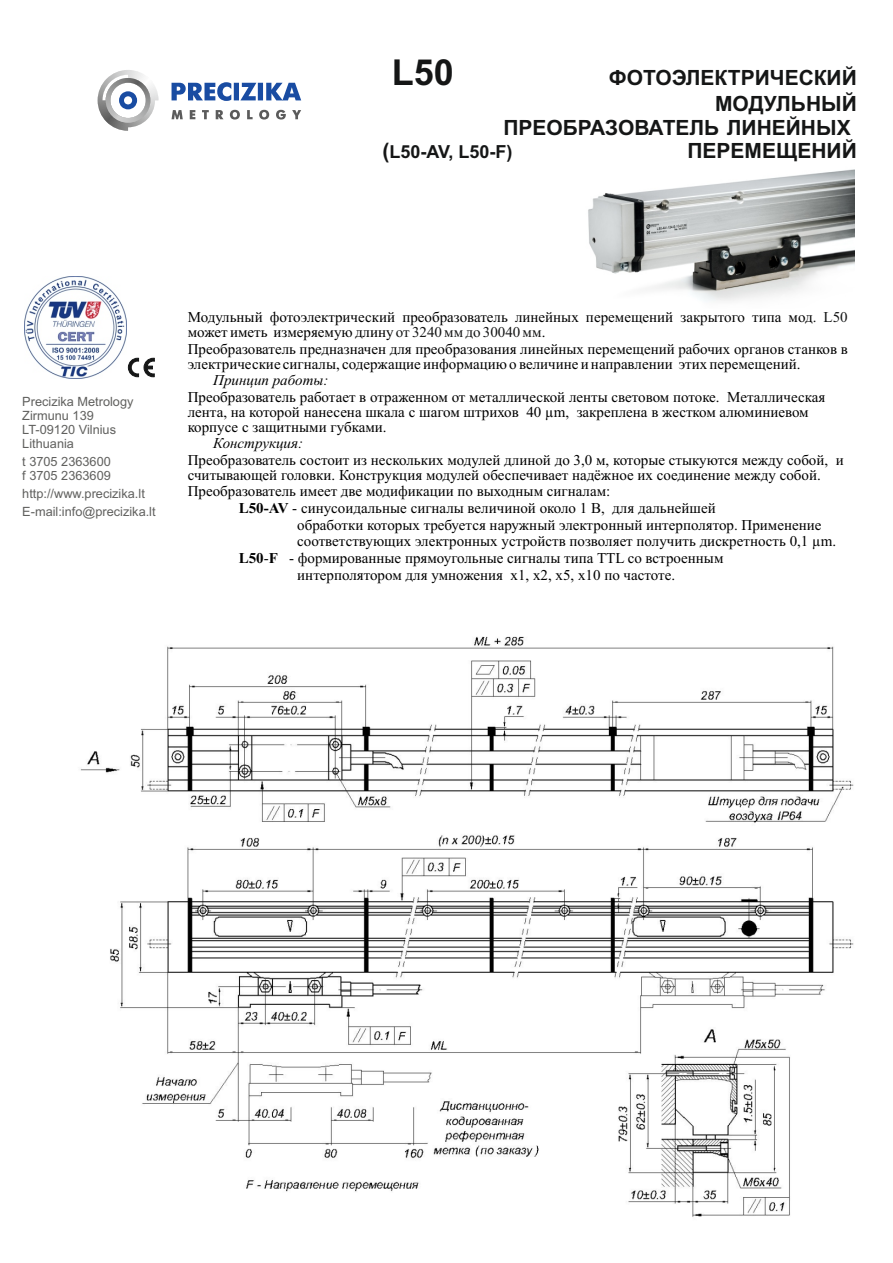
<style>
.page{position:relative;width:893px;height:1263px;background:#fff}
.page>*{position:absolute;margin:0;border:0;box-sizing:border-box;transform-origin:0 0}
.t1{font:700 36px "Arial";color:#151616}
.t2{font:700 21px "Arial";color:#151616}
.t3{font:700 18px "Arial";color:#151616}
.t4{font:15px/15px "Times New Roman";color:#000}
.t5{font:italic 15px "Times New Roman";color:#000}
.t6{font:12.75px/14.2px "Arial";color:#60605e}
.s1{font-size:21px}
.s2{color:#151616}
.s3{font-weight:700}
</style>
<div class="page">
<img style="left:588px;top:169px;width:266px;height:132px">
<img style="left:80px;top:636px;width:774px;height:581px">
<img style="left:25px;top:277px;width:101px;height:102px">
<svg style="left:128px;top:358px;width:27px;height:19px"></svg>
<svg style="left:172px;top:82px;width:129px;height:19px"></svg>
<svg style="left:172px;top:110px;width:129px;height:10px"></svg>
<svg style="left:98px;top:70px;width:60px;height:61px"></svg>
<h1 class="t1" style="left:392px;top:58px;width:64px">L50</h1>
<h2 class="t2" style="left:609px;top:69px;width:249px">ФОТОЭЛЕКТРИЧЕСКИЙ</h2>
<h2 class="t2" style="left:503px;top:119px;width:349px">ПРЕОБРАЗОВАТЕЛЬ ЛИНЕЙНЫХ</h2>
<p class="t3" style="left:382px;top:145px;width:132px"><span class="s1">(</span>L50-AV, L50-F)</p>
<h2 class="t2" style="left:687px;top:143px;width:171px">ПЕРЕМЕЩЕНИЙ</h2>
<h2 class="t2" style="left:715px;top:96px;width:143px">МОДУЛЬНЫЙ</h2>
<p class="t6" style="left:22px;top:395px;width:113px">Precizika Metrology<br>Zirmunu 139<br>LT-09120 Vilnius<br>Lithuania</p>
<p class="t6" style="left:22px;top:456px;width:90px">t 3705 2363600 f 3705 2363609</p>
<p class="t6" style="left:22px;top:486px;width:135px;line-height:17.9px">http://www.precizika.lt<br>E-mail:info@precizika.lt</p>
<p class="t4" style="left:188px;top:311px;width:661px">Модульный фотоэлектрический преобразователь линейных перемещений закрытого типа мод<span class="s2">. L50 </span>может иметь измеряемую длину <span class="s2">от 3240 мм дo 30040мм</span>.</p>
<p class="t4" style="left:188px;top:342px;width:661px">Преобразователь предназначен для преобразования линейных перемещений рабочих органов станков в электрические сигналы, содержащие информацию о величине и направлении этих перемещений.</p>
<p class="t5" style="left:213px;top:375px;width:117px">Принцип работы:</p>
<p class="t4" style="left:188px;top:391px;width:639px">Преобразователь работает в отраженном от металлической ленты световом потоке. Металлическая лента, на которой нанесена шкала c шагом штрихов 40 µm, закреплена в жестком алюминиевом корпусе c защитными губками.</p>
<p class="t5" style="left:213px;top:438px;width:91px">Конструкция:</p>
<p class="t4" style="left:188px;top:454px;width:657px">Преобразователь состоит из нескольких модулей длиной до 3,0 м, которые стыкуются между собой, и считывающей головки. Конструкция модулей обеспечивает надёжное их соединение между собой.</p>
<p class="t4" style="left:188px;top:485px;width:424px">Преобразователь имеет две модификации по выходным сигналам:</p>
<p class="t4" style="left:239px;top:502px;width:478px"><span class="s3">L50-AV</span> - синусоидальные сигналы величиной около 1 В, для дальнейшей</p>
<p class="t4" style="left:297px;top:519px;width:526px">обработки которых требуется наружный электронный интерполятор. Применение</p>
<p class="t4" style="left:297px;top:535px;width:540px">соответствующих электронных устройств позволяет получить дискретность 0,1 µm.</p>
<p class="t4" style="left:239px;top:552px;width:486px"><span class="s3">L50</span>-<span class="s3">F</span> - формированные прямоугольные сигналы типа TTL со встроенным</p>
<p class="t4" style="left:297px;top:568px;width:379px">интерполятором для умножения х1, х2, х5, х10 по частоте.</p>
</div>
